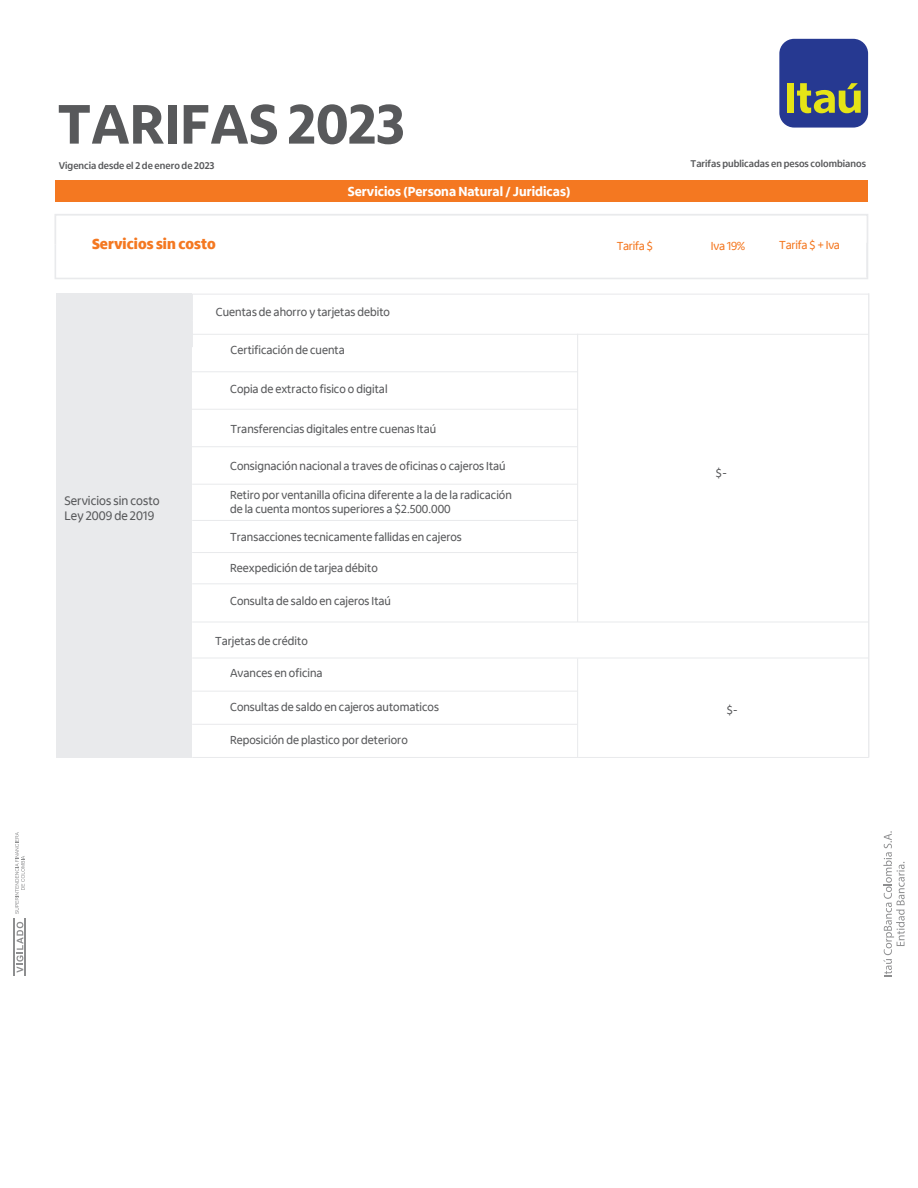
<style>
.page{position:relative;width:918px;height:1188px;background:#fff}
.page>*{position:absolute;margin:0;border:0;box-sizing:border-box;transform-origin:0 0}
.t1{font:800 57.15px "Itau Display Pro";color:#58595b}
.t2{font:800 15px "Itau Display Pro";color:#f47821}
.t3{font:800 13.5px "Itau Display Pro";color:#fff}
.t4{font:12.75px/15.3px "Itau Display Pro";color:#58595b}
.t5{font:12px/14.4px "Itau Display Pro";color:#58595b}
.t6{font:12px "Itau Display Pro";letter-spacing:-.02em;color:#f47821}
.t7{font:700 10.05px "Itau Display Pro";color:#58595b}
</style>
<div class="page">
<div style="left:55px;top:181px;width:812px;height:21px;background:#f47821"></div>
<div style="left:54px;top:214px;width:814px;height:31px;border:2px solid #e9eaec"></div>
<div style="left:55px;top:243px;width:813px;height:36px;border:2px solid #e9eaec"></div>
<hr style="left:866px;top:243px;width:2px;height:34px;background:#e9eaec">
<svg style="left:192px;top:295px;width:1px;height:52px"></svg>
<div style="left:57px;top:293px;width:135px;height:464px;background:#e9eaec"></div>
<hr style="left:13px;top:919px;width:2px;height:57px;background:#58595b">
<hr style="left:25px;top:919px;width:1px;height:57px;background:#58595b">
<svg style="left:15px;top:832px;width:10px;height:82px"></svg>
<svg style="left:17px;top:922px;width:6px;height:51px"></svg>
<svg style="left:883px;top:831px;width:22px;height:146px"></svg>
<hr style="left:190px;top:334px;width:679px;height:1px;background:#e9eaec">
<hr style="left:192px;top:294px;width:677px;height:1px;background:#e9eaec">
<hr style="left:191px;top:372px;width:387px;height:1px;background:#e9eaec">
<hr style="left:191px;top:409px;width:387px;height:1px;background:#e9eaec">
<hr style="left:191px;top:446px;width:387px;height:1px;background:#e9eaec">
<hr style="left:192px;top:484px;width:386px;height:1px;background:#e9eaec">
<hr style="left:192px;top:552px;width:386px;height:1px;background:#e9eaec">
<hr style="left:192px;top:622px;width:677px;height:1px;background:#e9eaec">
<hr style="left:192px;top:658px;width:677px;height:1px;background:#e9eaec">
<hr style="left:192px;top:691px;width:386px;height:1px;background:#e9eaec">
<hr style="left:192px;top:724px;width:386px;height:1px;background:#e9eaec">
<hr style="left:192px;top:757px;width:677px;height:1px;background:#e9eaec">
<hr style="left:577px;top:334px;width:1px;height:288px;background:#e9eaec">
<hr style="left:577px;top:659px;width:1px;height:98px;background:#e9eaec">
<hr style="left:868px;top:293px;width:1px;height:464px;background:#e9eaec">
<hr style="left:192px;top:520px;width:386px;height:1px;background:#e9eaec">
<hr style="left:192px;top:584px;width:386px;height:1px;background:#e9eaec">
<div style="left:779px;top:39px;width:89px;height:89px;background:#263991;border-radius:15px"></div>
<div style="left:787px;top:83px;width:7px;height:30px;background:#e5e416"></div>
<svg style="left:797px;top:83px;width:64px;height:30px"></svg>
<h1 class="t1" style="left:58px;top:91px;width:348px">TARIFAS 2023</h1>
<p class="t7" style="left:59px;top:160px;width:157px">Vigencia desde el 2 de enero de 2023</p>
<p class="t2" style="left:92px;top:235px;width:125px">Servicios sin costo</p>
<p class="t3" style="left:348px;top:184px;width:224px">Servicios (Persona Natural / Juridicas)</p>
<p class="t4" style="left:65px;top:493px;width:97px">Servicios sin costo<br>Ley 2009 de 2019</p>
<p class="t5" style="left:216px;top:304px;width:176px">Cuentas de ahorro y tarjetas debito</p>
<p class="t5" style="left:231px;top:343px;width:116px">Certificación de cuenta</p>
<p class="t5" style="left:230px;top:381px;width:159px">Copia de extracto fisico o digital</p>
<p class="t5" style="left:230px;top:422px;width:207px">Transferencias digitales entre cuenas Itaú</p>
<p class="t5" style="left:230px;top:459px;width:277px">Consignación nacional a traves de oficinas o cajeros Itaú</p>
<p class="t5" style="left:230px;top:488px;width:283px">Retiro por ventanilla oficina diferente a la de la radicación de la cuenta montos superiores a $2.500.000</p>
<p class="t5" style="left:230px;top:529px;width:233px">Transacciones tecnicamente fallidas en cajeros</p>
<p class="t5" style="left:230px;top:561px;width:149px">Reexpedición de tarjea débito</p>
<p class="t5" style="left:230px;top:594px;width:162px">Consulta de saldo en cajeros Itaú</p>
<p class="t5" style="left:215px;top:634px;width:94px">Tarjetas de crédito</p>
<p class="t5" style="left:230px;top:666px;width:94px">Avances en oficina</p>
<p class="t5" style="left:230px;top:700px;width:211px">Consultas de saldo en cajeros automaticos</p>
<p class="t5" style="left:230px;top:733px;width:179px">Reposición de plastico por deterioro</p>
<p class="t7" style="left:691px;top:158px;width:177px">Tarifas publicadas en pesos colombianos</p>
<p class="t6" style="left:617px;top:240px;width:38px">Tarifa$</p>
<p class="t6" style="left:711px;top:240px;width:36px">Iva 19%</p>
<p class="t6" style="left:779px;top:238px;width:62px">Tarifa$+Iva</p>
<p class="t5" style="left:716px;top:465px;width:13px">$-</p>
<p class="t5" style="left:726px;top:702px;width:13px">$-</p>
</div>
